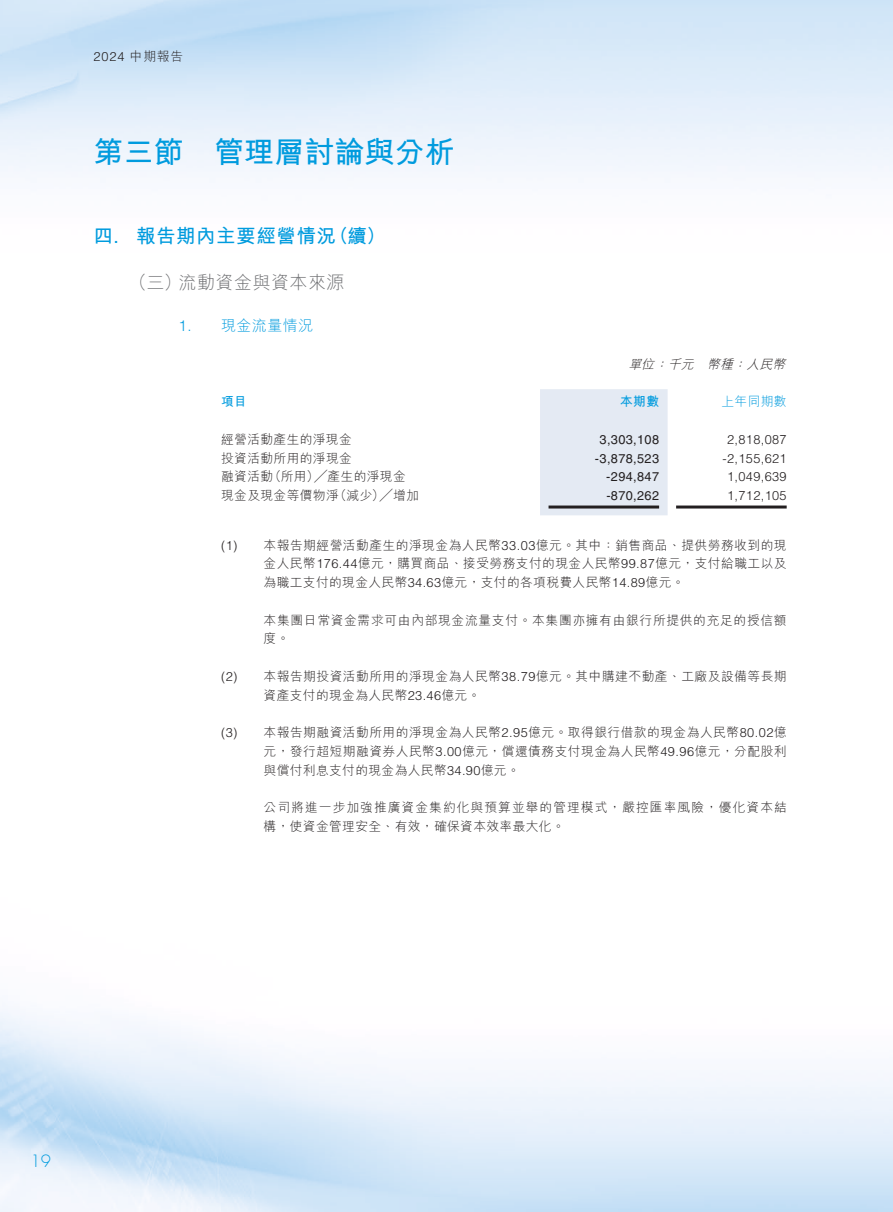
<style>
.page{position:relative;width:893px;height:1212px;background:#fff}
.page>*{position:absolute;margin:0;border:0;box-sizing:border-box;transform-origin:0 0}
.t1{font:700 30px "M Hei HK";letter-spacing:.005em;color:#009bde}
.t2{font:700 19.5px "M Hei HK";letter-spacing:.03em;color:#009bde}
.t3{font:300 18px "M Hei HK";letter-spacing:.03em;color:#6c6d70}
.t4{font:300 16.5px "Futura Std";color:#009bde}
.t5{font:300 15px "M Hei HK";letter-spacing:.03em;color:#009bde}
.t6{font:300 12.75px/18.8px "M Hei HK";letter-spacing:.035em;color:#231f20;text-align:justify}
.t7{font:300 12.75px/18.8px "M Hei HK";letter-spacing:.08em;color:#231f20}
.t8{font:300 12.75px "Helvetica LT Std";letter-spacing:.03em;color:#231f20}
.t9{font:300 12.75px/18.8px "M Hei HK";letter-spacing:.055em;color:#231f20}
.t10{font:12.75px "Helvetica LT Std";letter-spacing:.03em;color:#231f20}
.t11{font:italic 300 12.75px "M Hei HK";color:#231f20}
.t12{font:700 12.75px "M Hei HK";color:#009bde}
.t13{font:300 12.75px "M Hei HK";letter-spacing:.03em;color:#009bde}
.s1{font-family:"M Hei HK"}
.s2{font-family:"Helvetica LT Std";font-weight:400}
.s3{font-family:"Helvetica LT Std"}
</style>
<div class="page">
<div style="left:540px;top:389px;width:128px;height:126px;background:#e4eaf3"></div>
<hr style="left:549px;top:505px;width:110px;height:3px;background:#231f20">
<hr style="left:676px;top:505px;width:111px;height:3px;background:#231f20">
<p class="t8" style="left:94px;top:48px;width:91px">2024 <span class="s1">中期報告</span></p>
<h1 class="t1" style="left:94px;top:130px;width:363px">第三節 管理層討論與分析</h1>
<h2 class="t2" style="left:94px;top:221px;width:294px">四<span class="s2">.</span> 報告期內主要經營情況（續）</h2>
<h3 class="t3" style="left:129px;top:273px;width:217px">（三）流動資金與資本來源</h3>
<p class="t5" style="left:179px;top:318px;width:136px"><span class="s3">1.</span> 現金流量情況</p>
<p class="t11" style="left:628px;top:358px;width:162px">單位：千元 幣種：人民幣</p>
<p class="t12" style="left:221px;top:392px;width:27px">項目</p>
<p class="t12" style="left:620px;top:392px;width:40px">本期數</p>
<p class="t13" style="left:721px;top:395px;width:67px">上年同期數</p>
<p class="t6" style="left:221px;top:430px;width:132px">經營活動產生的淨現金</p>
<p class="t10" style="left:600px;top:432px;width:61px">3,303,108</p>
<p class="t8" style="left:727px;top:431px;width:61px">2,818,087</p>
<p class="t6" style="left:221px;top:448px;width:132px">投資活動所用的淨現金</p>
<p class="t10" style="left:595px;top:451px;width:66px">-3,878,523</p>
<p class="t8" style="left:722px;top:450px;width:66px">-2,155,621</p>
<p class="t6" style="left:221px;top:467px;width:186px">融資活動（所用）╱產生的淨現金</p>
<p class="t10" style="left:606px;top:469px;width:54px">-294,847</p>
<p class="t8" style="left:727px;top:469px;width:61px">1,049,639</p>
<p class="t6" style="left:221px;top:486px;width:199px">現金及現金等價物淨（減少）╱增加</p>
<p class="t10" style="left:606px;top:488px;width:54px">-870,262</p>
<p class="t8" style="left:727px;top:488px;width:61px">1,712,105</p>
<p class="t6" style="left:264px;top:535px;width:524px;text-indent:-43px"><span class="s3">(1)</span> 本報告期經營活動產生的淨現金為人民幣<span class="s3">33.03</span>億元。其中：銷售商品、提供勞務收到的現金人民幣<span class="s3">176.44</span>億元，購買商品、接受勞務支付的現金人民幣<span class="s3">99.87</span>億元，支付給職工以及為職工支付的現金人民幣<span class="s3">34.63</span>億元，支付的各項稅費人民幣<span class="s3">14.89</span>億元。</p>
<p class="t9" style="left:264px;top:610px;width:524px">本集團日常資金需求可由內部現金流量支付。本集團亦擁有由銀行所提供的充足的授信額度。</p>
<p class="t6" style="left:264px;top:667px;width:524px;text-indent:-43px"><span class="s3">(2)</span> 本報告期投資活動所用的淨現金為人民幣<span class="s3">38.79</span>億元。其中購建不動產、工廠及設備等長期資產支付的現金為人民幣<span class="s3">23.46</span>億元。</p>
<p class="t6" style="left:264px;top:723px;width:525px;text-indent:-43px"><span class="s3">(3)</span> 本報告期融資活動所用的淨現金為人民幣<span class="s3">2.95</span>億元。取得銀行借款的現金為人民幣<span class="s3">80.02</span>億元，發行超短期融資券人民幣<span class="s3">3.00</span>億元，償還債務支付現金為人民幣<span class="s3">49.96</span>億元，分配股利與償付利息支付的現金為人民幣<span class="s3">34.90</span>億元。</p>
<p class="t7" style="left:264px;top:798px;width:525px">公司將進一步加強推廣資金集約化與預算並舉的管理模式，嚴控匯率風險，優化資本結構，使資金管理安全、有效，確保資本效率最大化。</p>
<p class="t4" style="left:31px;top:1151px;width:22px">19</p>
</div>
